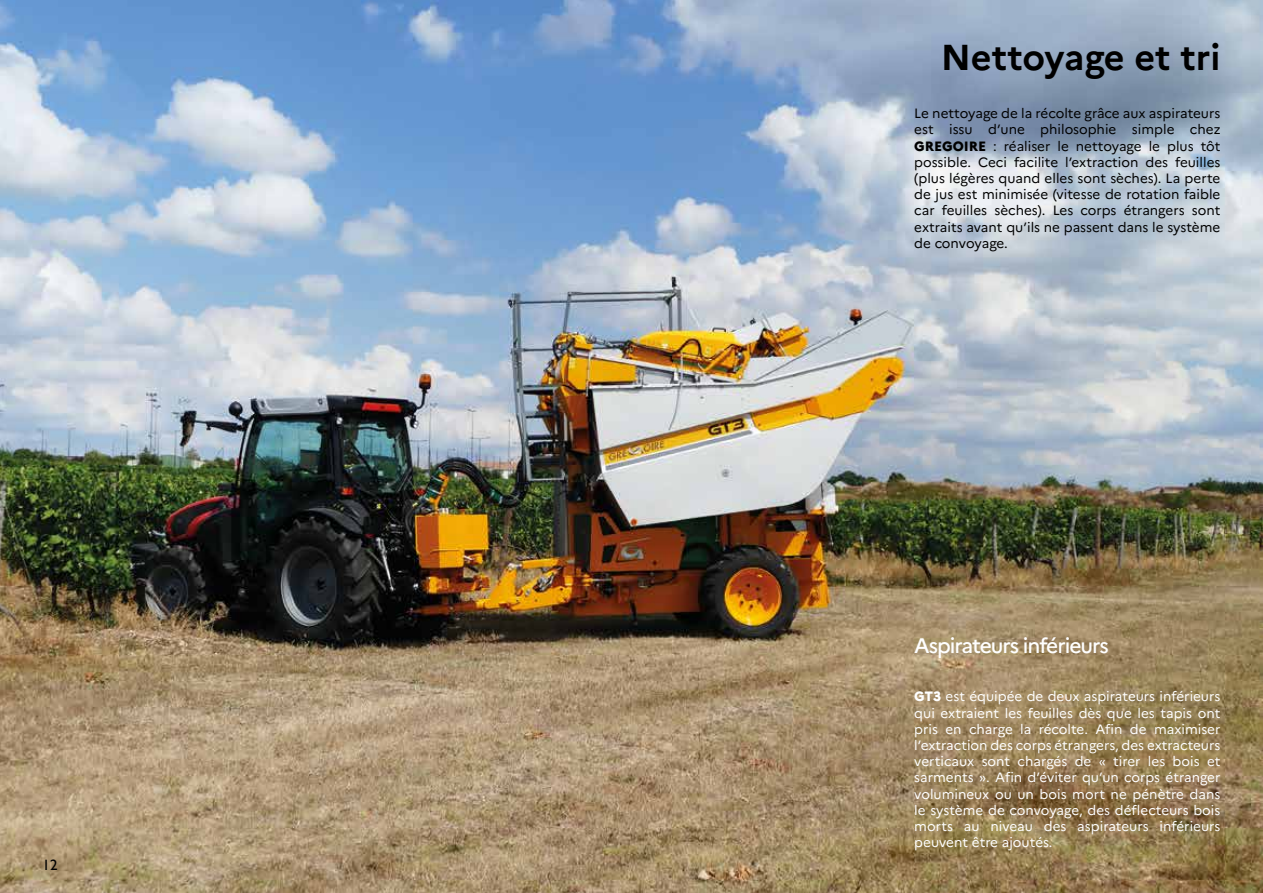
<style>
.page{position:relative;width:1263px;height:893px;background:#fff}
.page>*{position:absolute;margin:0;border:0;box-sizing:border-box;transform-origin:0 0}
.t1{font:700 36px "Marianne";color:#000}
.t2{font:500 21px "Marianne";letter-spacing:-.05em;color:#fff}
.t3{font:15px "Gill Sans";color:#000}
.t4{font:13.5px/16.2px "Marianne";color:#fff;text-align:justify}
.t5{font:13.5px/16.2px "Marianne";color:#000;text-align:justify}
.s1{font-weight:800}
</style>
<div class="page">
<img style="left:0;top:0;width:1263px;height:893px">
<p class="t3" style="left:43px;top:856px;width:16px">12</p>
<h1 class="t1" style="left:941px;top:29px;width:281px">Nettoyage et tri</h1>
<p class="t5" style="left:914px;top:104px;width:308px">Le nettoyage de la récolte grâce aux aspirateurs est issu d’une philosophie simple chez <span class="s1">GREGOIRE</span> : réaliser le nettoyage le plus tôt possible. Ceci facilite l’extraction des feuilles (plus légères quand elles sont sèches). La perte de jus est minimisée (vitesse de rotation faible car feuilles sèches). Les corps étrangers sont extraits avant qu’ils ne passent dans le système de convoyage.</p>
<h2 class="t2" style="left:914px;top:629px;width:196px">Aspirateurs inférieurs</h2>
<p class="t4" style="left:914px;top:687px;width:308px"><span class="s1">GT3</span> est équipée de deux aspirateurs inférieurs qui extraient les feuilles dès que les tapis ont pris en charge la récolte. Afin de maximiser l’extraction des corps étrangers, des extracteurs verticaux sont chargés de « tirer les bois et sarments ». Afin d’éviter qu’un corps étranger volumineux ou un bois mort ne pénètre dans le système de convoyage, des déflecteurs bois morts au niveau des aspirateurs inférieurs peuvent être ajoutés.</p>
</div>
